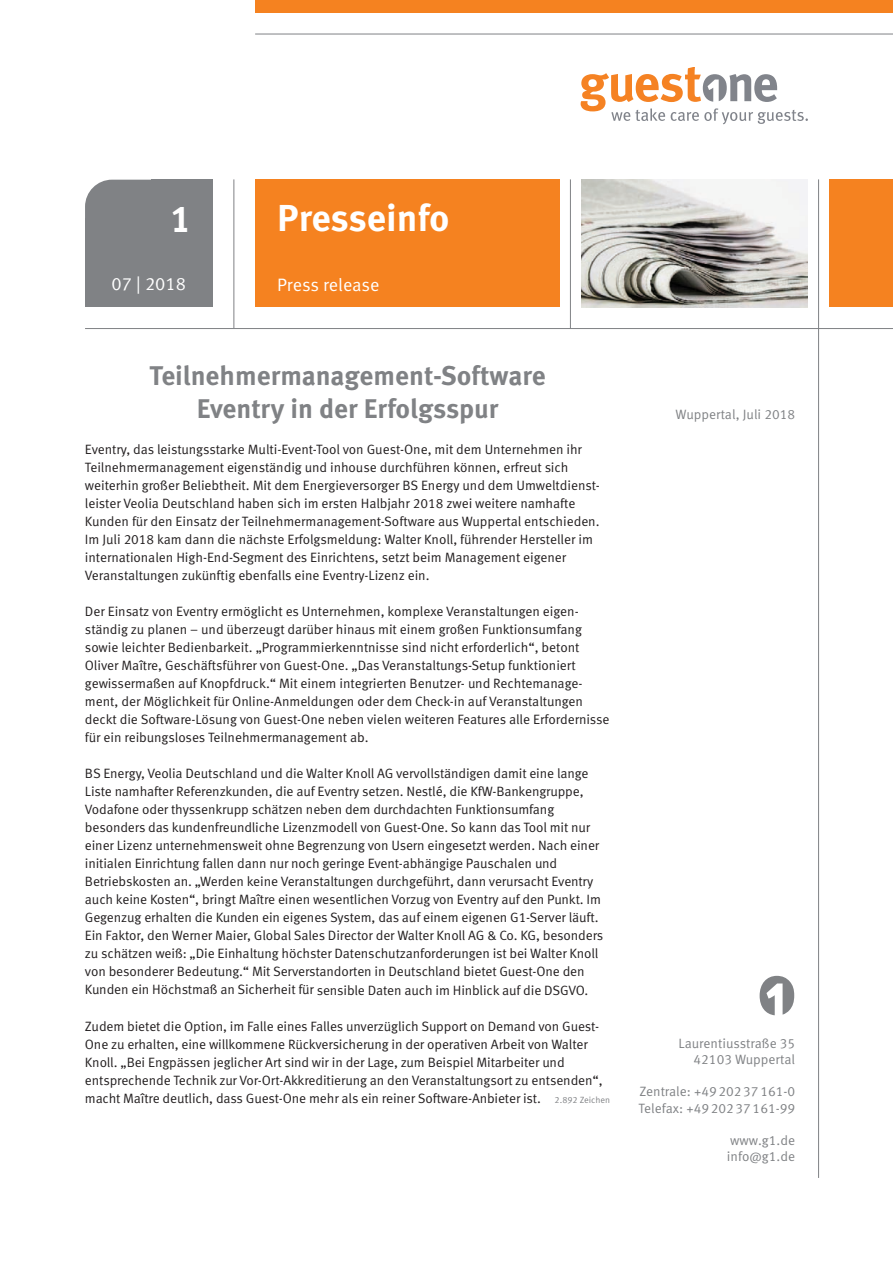
<style>
.page{position:relative;width:893px;height:1263px;background:#fff}
.page>*{position:absolute;margin:0;border:0;box-sizing:border-box;transform-origin:0 0}
.t1{font:700 37.5px "Meta Offc";color:#fff}
.t2{font:700 27px/33px "Meta Offc";color:#808285;text-align:center}
.t3{font:18px "Meta Offc Norm";color:#fff}
.t4{font:13.5px/18px "Meta Offc Norm";letter-spacing:-.01em;color:#231f20}
.t5{font:13.5px/16.2px "Meta Offc Norm";color:#808285}
.s1{font-size:9px;color:#808285}
</style>
<div class="page">
<div style="left:255px;top:180px;width:305px;height:127px;background:#f58220"></div>
<svg style="left:581px;top:67px;width:227px;height:57px"></svg>
<div style="left:85px;top:180px;width:128px;height:127px;background:#808285;border-radius:27px"></div>
<div style="left:85px;top:218px;width:128px;height:89px;background:#808285"></div>
<div style="left:151px;top:180px;width:62px;height:127px;background:#808285"></div>
<img style="left:581px;top:180px;width:227px;height:127px">
<div style="left:255px;top:0;width:638px;height:13px;background:#f58220"></div>
<hr style="left:234px;top:179px;width:1px;height:149px;background:#808285">
<hr style="left:85px;top:328px;width:808px;height:1px;background:#808285">
<hr style="left:570px;top:179px;width:1px;height:150px;background:#808285">
<div style="left:829px;top:180px;width:64px;height:127px;background:#f58220"></div>
<hr style="left:818px;top:179px;width:1px;height:999px;background:#808285">
<hr style="left:255px;top:34px;width:638px;height:1px;background:#808285">
<svg style="left:760px;top:976px;width:34px;height:39px"></svg>
<h1 class="t1" style="left:170px;top:196px;width:23px">1</h1>
<h3 class="t3" style="left:112px;top:274px;width:76px">07 | 2018</h3>
<h1 class="t1" style="left:277px;top:196px;width:174px">Presseinfo</h1>
<h3 class="t3" style="left:277px;top:275px;width:104px">Press release</h3>
<h2 class="t2" style="left:149px;top:360px;width:398px">Teilnehmermanagement-Software<br>Eventry in der Erfolgsspur</h2>
<p class="t4" style="left:85px;top:441px;width:517px">Eventry, das leistungsstarke Multi-Event-Tool von Guest-One, mit dem Unternehmen ihr Teilnehmermanagement eigenständig und inhouse durchführen können, erfreut sich weiterhin großer Beliebtheit. Mit dem Energieversorger BS Energy und dem Umweltdienst&shy;leister Veolia Deutschland haben sich im ersten Halbjahr 2018 zwei weitere namhafte Kunden für den Einsatz der Teilnehmermanagement-Software aus Wuppertal entschieden.<br>Im Juli 2018 kam dann die nächste Erfolgsmeldung: Walter Knoll, führender Hersteller im internationalen High-End-Segment des Einrichtens, setzt beim Management eigener Veranstaltungen zukünftig ebenfalls eine Eventry-Lizenz ein.</p>
<p class="t4" style="left:85px;top:603px;width:526px">Der Einsatz von Eventry ermöglicht es Unternehmen, komplexe Veranstaltungen eigen&shy;ständig zu planen – und überzeugt darüber hinaus mit einem großen Funktionsumfang sowie leichter Bedienbarkeit. „Programmierkenntnisse sind nicht erforderlich“, betont Oliver Maître, Geschäftsführer von Guest-One. „Das Veranstaltungs-Setup funktioniert gewissermaßen auf Knopfdruck.“ Mit einem integrierten Benutzer- und Rechtemanage&shy;ment, der Möglichkeit für Online-Anmeldungen oder dem Check-in auf Veranstaltungen deckt die Software-Lösung von Guest-One neben vielen weiteren Features alle Erfordernisse für ein reibungsloses Teilnehmermanagement ab.</p>
<p class="t4" style="left:85px;top:765px;width:520px">BS Energy, Veolia Deutschland und die Walter Knoll AG vervollständigen damit eine lange Liste namhafter Referenzkunden, die auf Eventry setzen. Nestlé, die KfW-Bankengruppe, Vodafone oder thyssenkrupp schätzen neben dem durchdachten Funktionsumfang besonders das kundenfreundliche Lizenzmodell von Guest-One. So kann das Tool mit nur einer Lizenz unternehmensweit ohne Begrenzung von Usern eingesetzt werden. Nach einer initialen Einrichtung fallen dann nur noch geringe Event-abhängige Pauschalen und Betriebskosten an. „Werden keine Veranstaltungen durchgeführt, dann verursacht Eventry auch keine Kosten“, bringt Maître einen wesentlichen Vorzug von Eventry auf den Punkt. Im Gegenzug erhalten die Kunden ein eigenes System, das auf einem eigenen G1-Server läuft.<br>Ein Faktor, den Werner Maier, Global Sales Director der Walter Knoll AG &amp; Co. KG, besonders zu schätzen weiß: „Die Einhaltung höchster Datenschutzanforderungen ist bei Walter Knoll von besonderer Bedeutung.“ Mit Serverstandorten in Deutschland bietet Guest-One den Kunden ein Höchstmaß an Sicherheit für sensible Daten auch im Hinblick auf die DSGVO.</p>
<p class="t4" style="left:85px;top:1017px;width:527px">Zudem bietet die Option, im Falle eines Falles unverzüglich Support on Demand von Guest-One zu erhalten, eine willkommene Rückversicherung in der operativen Arbeit von Walter Knoll. „Bei Engpässen jeglicher Art sind wir in der Lage, zum Beispiel Mitarbeiter und entsprechende Technik zur Vor-Ort-Akkreditierung an den Veranstaltungsort zu entsenden“, macht Maître deutlich, dass Guest-One mehr als ein reiner Software-Anbieter ist. <span class="s1">2.892 Zeichen</span></p>
<p class="t5" style="left:675px;top:406px;width:121px">Wuppertal, Juli 2018</p>
<p class="t5" style="left:678px;top:1035px;width:118px;text-align:right">Laurentiusstraße 35<br>42103 Wuppertal</p>
<p class="t5" style="left:639px;top:1084px;width:158px">Zentrale: +4920237161-0<br>Telefax: +4920237161-99</p>
<p class="t5" style="left:727px;top:1132px;width:70px">www.g1.de info@g1.de</p>
</div>
